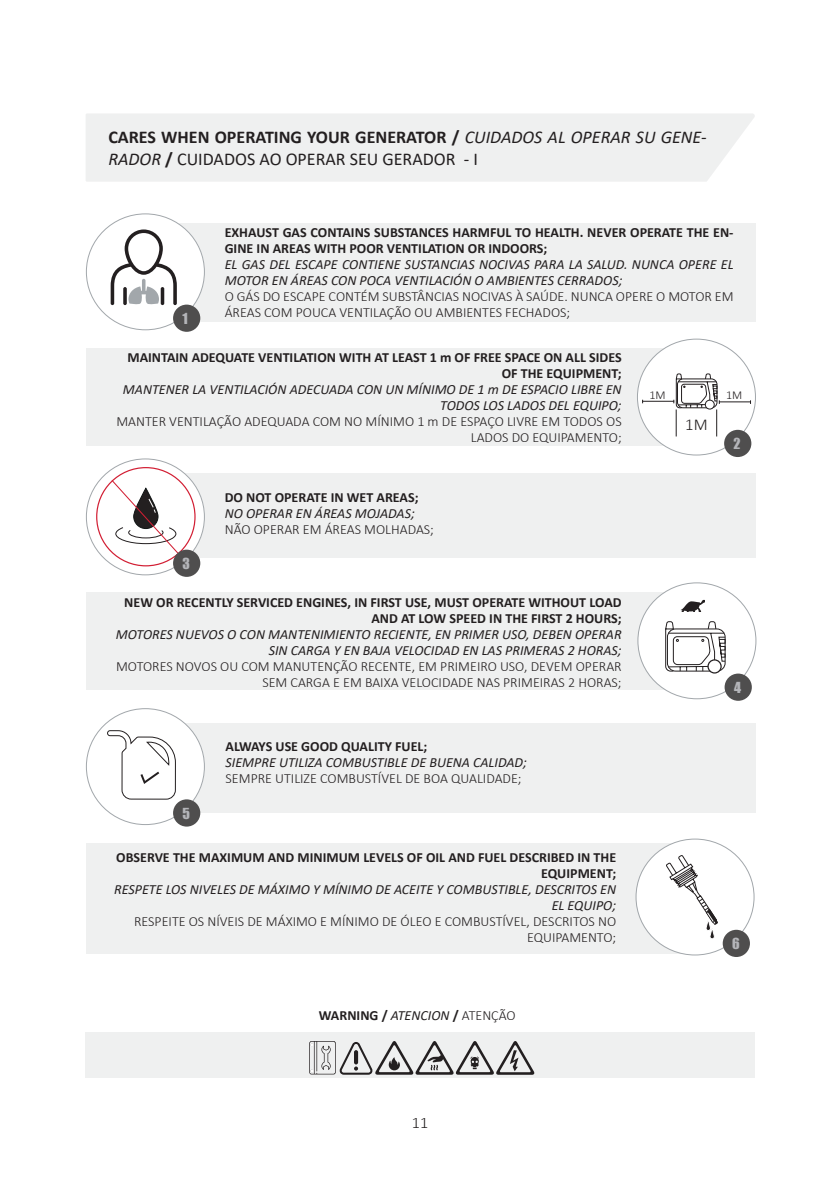
<style>
.page{position:relative;width:840px;height:1191px;background:#fff}
.page>*{position:absolute;margin:0;border:0;box-sizing:border-box;transform-origin:0 0}
.t1{font:700 18px/21.6px "Calibri";color:#231f20}
.t2{font:300 16.6px "Calibri";color:#231f20}
.t3{font:300 16px "Calibri";color:#231f20}
.t4{font:italic 14px/16px "Calibri";color:#231f20;text-align:right}
.t5{font:300 14px/16px "Calibri";color:#231f20;text-align:right}
.t6{font:700 14px/16px "Calibri";color:#231f20;text-align:right}
.t7{font:14px "Impact";color:#b4b5b9}
.t8{font:300 12px "Calibri";color:#231f20}
.s1{font-weight:400;font-style:italic}
.s2{font-weight:400}
.s3{font-weight:300}
</style>
<div class="page">
<div style="left:86px;top:114px;width:669px;height:68px;background:#eff0f0"></div>
<div style="left:153px;top:724px;width:602px;height:89px;background:#eff0f0"></div>
<div style="left:86px;top:348px;width:594px;height:98px;background:#eff0f0"></div>
<div style="left:153px;top:223px;width:602px;height:99px;background:#eff0f0"></div>
<div style="left:86px;top:213px;width:119px;height:117px;background:#fff;border-radius:50%"></div>
<div style="left:173px;top:304px;width:27px;height:28px;background:#4f4e4e;border-radius:50%"></div>
<div style="left:637px;top:339px;width:118px;height:116px;background:#fff;border-radius:50%"></div>
<div style="left:153px;top:473px;width:602px;height:85px;background:#eff0f0"></div>
<svg style="left:86px;top:458px;width:119px;height:117px"></svg>
<div style="left:86px;top:708px;width:119px;height:116px;background:#fff;border-radius:50%"></div>
<div style="left:723px;top:430px;width:28px;height:27px;background:#4f4e4e;border-radius:50%"></div>
<div style="left:173px;top:799px;width:27px;height:27px;background:#4f4e4e;border-radius:50%"></div>
<div style="left:85px;top:1032px;width:669px;height:45px;background:#eff0f0"></div>
<svg style="left:111px;top:229px;width:66px;height:76px"></svg>
<div style="left:128px;top:233px;width:31px;height:38px;background:#fff;border-radius:16px"></div>
<svg style="left:123px;top:287px;width:4px;height:18px"></svg>
<hr style="left:161px;top:287px;width:3px;height:18px;background:#231f20;border-radius:2px">
<div style="left:86px;top:843px;width:602px;height:110px;background:#eff0f0"></div>
<div style="left:635px;top:838px;width:119px;height:116px;background:#fff;border-radius:50%"></div>
<div style="left:722px;top:929px;width:27px;height:28px;background:#4f4e4e;border-radius:50%"></div>
<div style="left:86px;top:592px;width:595px;height:98px;background:#eff0f0"></div>
<div style="left:637px;top:582px;width:118px;height:116px;background:#fff;border-radius:50%"></div>
<svg style="left:107px;top:730px;width:69px;height:69px"></svg>
<hr style="left:642px;top:401px;width:31px;height:1px;background:#231f20">
<div style="left:724px;top:673px;width:27px;height:28px;background:#4f4e4e;border-radius:50%"></div>
<svg style="left:681px;top:600px;width:23px;height:12px"></svg>
<hr style="left:718px;top:401px;width:32px;height:1px;background:#231f20">
<svg style="left:673px;top:373px;width:46px;height:63px"></svg>
<div style="left:707px;top:660px;width:13px;height:13px;background:#5a5657;border-radius:50%"></div>
<div style="left:707px;top:659px;width:14px;height:14px;border:1px solid #231f20;border-radius:50%"></div>
<svg style="left:665px;top:621px;width:60px;height:50px"></svg>
<svg style="left:309px;top:1041px;width:225px;height:33px"></svg>
<svg style="left:110px;top:479px;width:69px;height:75px"></svg>
<div style="left:173px;top:549px;width:27px;height:28px;background:#4f4e4e;border-radius:50%"></div>
<svg style="left:666px;top:855px;width:51px;height:84px"></svg>
<p class="t1" style="left:108px;top:126px;width:599px">CARES WHEN OPERATING YOUR GENERATOR / <span class="s1">CUIDADOS AL OPERAR SU GENE-<br>RADOR</span> / <span class="s2">CUIDADOS AO OPERAR SEU GERADOR - I</span></p>
<p class="t6" style="left:224px;top:224px;width:510px;text-align:left">EXHAUST GAS CONTAINS SUBSTANCES HARMFUL TO HEALTH. NEVER OPERATE THE EN-<br>GINE IN AREAS WITH POOR VENTILATION OR INDOORS;</p>
<p class="t4" style="left:224px;top:255px;width:510px;text-align:left">EL GAS DEL ESCAPE CONTIENE SUSTANCIAS NOCIVAS PARA LA SALUD. NUNCA OPERE EL<br>MOTOR EN ÁREAS CON POCA VENTILACIÓN O AMBIENTES CERRADOS;</p>
<p class="t5" style="left:224px;top:288px;width:510px;text-align:left">O GÁS DO ESCAPE CONTÉM SUBSTÂNCIAS NOCIVAS À SAÚDE. NUNCA OPERE O MOTOR EM<br>ÁREAS COM POUCA VENTILAÇÃO OU AMBIENTES FECHADOS;</p>
<p class="t6" style="left:127px;top:349px;width:495px">MAINTAIN ADEQUATE VENTILATION WITH AT LEAST 1 m OF FREE SPACE ON ALL SIDES<br>OF THE EQUIPMENT;</p>
<p class="t4" style="left:123px;top:381px;width:500px">MANTENER LA VENTILACIÓN ADECUADA CON UN MÍNIMO DE 1 m DE ESPACIO LIBRE EN<br>TODOS LOS LADOS DEL EQUIPO;</p>
<p class="t5" style="left:116px;top:413px;width:506px">MANTER VENTILAÇÃO ADEQUADA COM NO MÍNIMO 1 m DE ESPAÇO LIVRE EM TODOS OS<br>LADOS DO EQUIPAMENTO;</p>
<p class="t7" style="left:182px;top:308px;width:7px">1</p>
<p class="t8" style="left:649px;top:387px;width:18px">1M</p>
<p class="t8" style="left:725px;top:388px;width:18px">1M</p>
<p class="t2" style="left:685px;top:414px;width:24px">1M</p>
<p class="t7" style="left:733px;top:433px;width:9px">2</p>
<p class="t7" style="left:182px;top:553px;width:9px">3</p>
<p class="t6" style="left:224px;top:489px;width:195px">DO NOT OPERATE IN WET AREAS;</p>
<p class="t4" style="left:224px;top:504px;width:191px">NO OPERAR EN ÁREAS MOJADAS;</p>
<p class="t5" style="left:224px;top:521px;width:211px">NÃO OPERAR EM ÁREAS MOLHADAS;</p>
<p class="t6" style="left:124px;top:594px;width:498px">NEW OR RECENTLY SERVICED ENGINES, IN FIRST USE, MUST OPERATE WITHOUT LOAD<br>AND AT LOW SPEED IN THE FIRST 2 HOURS;</p>
<p class="t4" style="left:116px;top:625px;width:507px">MOTORES NUEVOS O CON MANTENIMIENTO RECIENTE, EN PRIMER USO, DEBEN OPERAR<br>SIN CARGA Y EN BAJA VELOCIDAD EN LAS PRIMERAS 2 HORAS;</p>
<p class="t5" style="left:116px;top:658px;width:507px">MOTORES NOVOS OU COM MANUTENÇÃO RECENTE, EM PRIMEIRO USO, DEVEM OPERAR<br>SEM CARGA E EM BAIXA VELOCIDADE NAS PRIMEIRAS 2 HORAS;</p>
<p class="t7" style="left:182px;top:802px;width:9px">5</p>
<p class="t6" style="left:225px;top:738px;width:203px">ALWAYS USE GOOD QUALITY FUEL;</p>
<p class="t4" style="left:225px;top:754px;width:303px">SIEMPRE UTILIZA COMBUSTIBLE DE BUENA CALIDAD;</p>
<p class="t5" style="left:225px;top:770px;width:297px">SEMPRE UTILIZE COMBUSTÍVEL DE BOA QUALIDADE;</p>
<p class="t6" style="left:116px;top:849px;width:501px">OBSERVE THE MAXIMUM AND MINIMUM LEVELS OF OIL AND FUEL DESCRIBED IN THE<br>EQUIPMENT;</p>
<p class="t4" style="left:114px;top:880px;width:503px">RESPETE LOS NIVELES DE MÁXIMO Y MÍNIMO DE ACEITE Y COMBUSTIBLE, DESCRITOS EN<br>EL EQUIPO;</p>
<p class="t5" style="left:134px;top:913px;width:483px">RESPEITE OS NÍVEIS DE MÁXIMO E MÍNIMO DE ÓLEO E COMBUSTÍVEL, DESCRITOS NO<br>EQUIPAMENTO;</p>
<p class="t6" style="left:319px;top:1007px;width:198px">WARNING / <span class="s1">ATENCION</span> / <span class="s3">ATENÇÃO</span></p>
<p class="t3" style="left:411px;top:1112px;width:18px">11</p>
<p class="t7" style="left:733px;top:676px;width:8px">4</p>
<p class="t7" style="left:731px;top:933px;width:9px">6</p>
</div>
